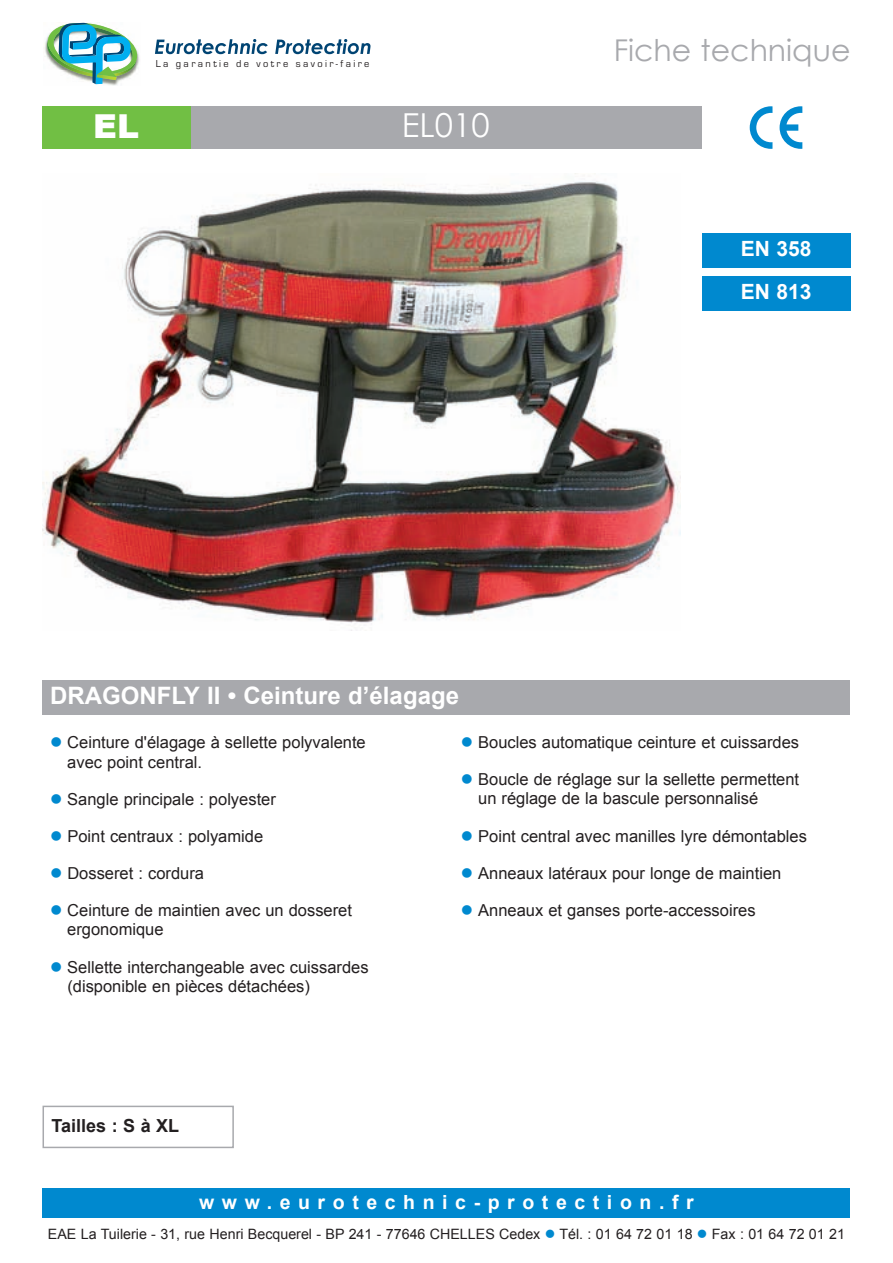
<style>
.page{position:relative;width:893px;height:1263px;background:#fff}
.page>*{position:absolute;margin:0;border:0;box-sizing:border-box;transform-origin:0 0}
.t1{font:33px "Century Gothic";color:#fff}
.t2{font:900 33px "Arial";color:#fff}
.t3{font:30px "Century Gothic";color:#a8a9ad}
.t4{font:700 24px "Arial";color:#fff}
.t5{font:700 21px/42.5px "Arial";color:#fff}
.t6{font:700 19.5px "Arial";letter-spacing:.39em;color:#fff}
.t7{font:700 18px "Arial";color:#231f20}
.t8{font:16.5px/19.2px "Arial";color:#231f20}
.t9{font:14.25px "Arial";color:#231f20}
.t10{font:10.5px "Eurostile";letter-spacing:.23em;color:#231f20}
.s1{color:#0089cf}
</style>
<div class="page">
<div style="left:43px;top:106px;width:148px;height:43px;background:#71bf44"></div>
<div style="left:191px;top:106px;width:511px;height:43px;background:#a8a9ad"></div>
<div style="left:43px;top:680px;width:807px;height:34px;background:#a8a9ad"></div>
<img style="left:43px;top:173px;width:637px;height:453px">
<div style="left:43px;top:1106px;width:191px;height:42px;border:2px solid #a8a9ad"></div>
<img style="left:44px;top:38px;width:96px;height:47px">
<img style="left:47px;top:23px;width:92px;height:61px">
<svg style="left:155px;top:39px;width:113px;height:15px"></svg>
<svg style="left:275px;top:39px;width:95px;height:15px"></svg>
<div style="left:702px;top:234px;width:148px;height:34px;background:#0089cf"></div>
<svg style="left:750px;top:106px;width:22px;height:43px"></svg>
<svg style="left:780px;top:106px;width:22px;height:43px"></svg>
<div style="left:702px;top:276px;width:148px;height:34px;background:#0089cf"></div>
<div style="left:43px;top:1188px;width:807px;height:30px;background:#0089cf"></div>
<p class="t10" style="left:156px;top:58px;width:215px">La garantie de votre savoir-faire</p>
<h1 class="t2" style="left:93px;top:102px;width:47px">EL</h1>
<h1 class="t1" style="left:402px;top:103px;width:89px">EL010</h1>
<h2 class="t3" style="left:614px;top:31px;width:238px">Fiche technique</h2>
<p class="t5" style="left:741px;top:228px;width:72px">EN 358<br>EN 813</p>
<h3 class="t4" style="left:50px;top:682px;width:410px">DRAGONFLY II • Ceinture d’élagage</h3>
<p class="t8" style="left:67px;top:733px;width:300px;text-indent:-17px"><span class="s1">●</span> Ceinture d'élagage à sellette polyvalente avec point central.</p>
<p class="t8" style="left:50px;top:790px;width:227px"><span class="s1">●</span> Sangle principale : polyester</p>
<p class="t8" style="left:50px;top:827px;width:215px"><span class="s1">●</span> Point centraux : polyamide</p>
<p class="t8" style="left:50px;top:863px;width:155px"><span class="s1">●</span> Dosseret : cordura</p>
<p class="t8" style="left:67px;top:900px;width:286px;text-indent:-17px"><span class="s1">●</span> Ceinture de maintien avec un dosseret ergonomique</p>
<p class="t8" style="left:67px;top:957px;width:303px;text-indent:-17px"><span class="s1">●</span> Sellette interchangeable avec cuissardes (disponible en pièces détachées)</p>
<p class="t8" style="left:461px;top:733px;width:340px"><span class="s1">●</span> Boucles automatique ceinture et cuissardes</p>
<p class="t8" style="left:478px;top:770px;width:323px;text-indent:-17px"><span class="s1">●</span> Boucle de réglage sur la sellette permettent un réglage de la bascule personnalisé</p>
<p class="t8" style="left:461px;top:827px;width:348px"><span class="s1">●</span> Point central avec manilles lyre démontables</p>
<p class="t8" style="left:461px;top:863px;width:322px"><span class="s1">●</span> Anneaux latéraux pour longe de maintien</p>
<p class="t8" style="left:461px;top:900px;width:296px"><span class="s1">●</span> Anneaux et ganses porte-accessoires</p>
<p class="t7" style="left:52px;top:1115px;width:129px">Tailles : S à XL</p>
<p class="t6" style="left:199px;top:1192px;width:496px">www.eurotechnic-protection.fr</p>
<p class="t9" style="left:48px;top:1226px;width:799px">EAE La Tuilerie - 31, rue Henri Becquerel - BP 241 - 77646 CHELLES Cedex <span class="s1">●</span> Tél. : 01 64 72 01 18 <span class="s1">●</span> Fax : 01 64 72 01 21</p>
</div>
